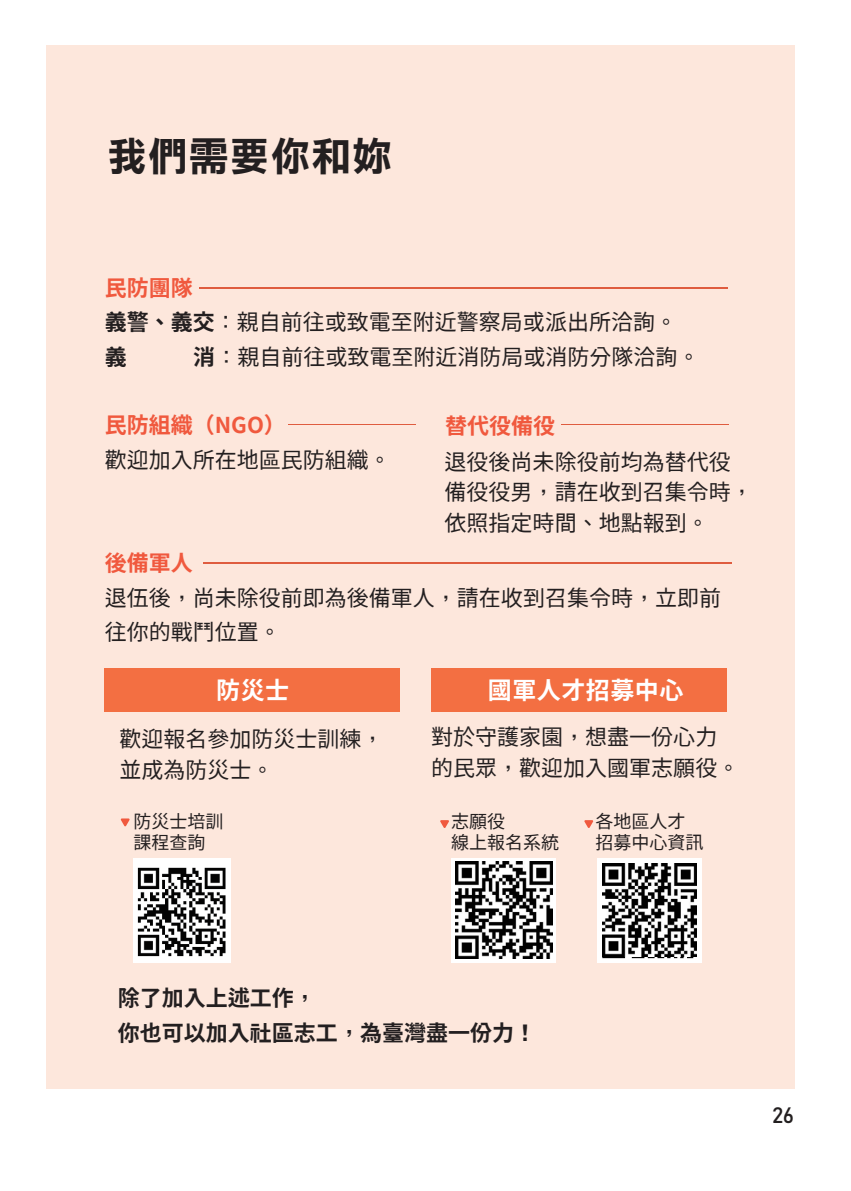
<style>
.page{position:relative;width:851px;height:1191px;background:#fff}
.page>*{position:absolute;margin:0;border:0;box-sizing:border-box;transform-origin:0 0}
.t1{font:40px "DF Li Hei Bd WIN BF";letter-spacing:.02em;color:#231f20}
.t2{font:700 24px "Taipei Sans TC Beta";letter-spacing:.02em;color:#fff}
.t3{font:22px/30.4px "Taipei Sans TC Beta";color:#231f20}
.t4{font:700 22px/34.4px "Taipei Sans TC Beta";color:#231f20}
.t5{font:700 22px "Taipei Sans TC Beta";color:#f0593e}
.t6{font:22px "Bahnschrift";color:#231f20}
.t7{font:18px/20.2px "Taipei Sans TC Beta";color:#231f20}
.s1{font-weight:700;color:#f0593e}
.s2{font-weight:700}
</style>
<div class="page">
<div style="left:46px;top:46px;width:748px;height:1043px;background:#fde7dc"></div>
<div style="left:133px;top:858px;width:98px;height:104px;background:#fff"></div>
<hr style="left:200px;top:288px;width:528px;height:1px;background:#df5c3f">
<hr style="left:203px;top:562px;width:528px;height:1px;background:#df5c3f">
<hr style="left:289px;top:424px;width:127px;height:1px;background:#df5c3f">
<hr style="left:561px;top:424px;width:167px;height:1px;background:#df5c3f">
<div style="left:105px;top:668px;width:295px;height:43px;background:#f36f42"></div>
<svg style="left:440px;top:820px;width:9px;height:8px"></svg>
<svg style="left:584px;top:820px;width:9px;height:8px"></svg>
<div style="left:431px;top:668px;width:295px;height:43px;background:#f36f42"></div>
<img style="left:137px;top:867px;width:89px;height:90px">
<svg style="left:120px;top:818px;width:10px;height:8px"></svg>
<img style="left:597px;top:858px;width:104px;height:104px">
<img style="left:451px;top:858px;width:104px;height:104px">
<img style="left:455px;top:861px;width:97px;height:97px">
<img style="left:602px;top:863px;width:94px;height:94px">
<h1 class="t1" style="left:107px;top:135px;width:286px">我們需要你和妳</h1>
<p class="t3" style="left:105px;top:271px;width:573px;line-height:34.4px"><span class="s1">民防團隊<br></span><span class="s2">義警、義交</span>：親自前往或致電至附近警察局或派出所洽詢。<span class="s2">義</span></p>
<p class="t3" style="left:193px;top:342px;width:507px"><span class="s2">消</span>：親自前往或致電至附近消防局或消防分隊洽詢。</p>
<p class="t5" style="left:105px;top:413px;width:183px">民防組織（NGO）</p>
<p class="t3" style="left:105px;top:445px;width:287px">歡迎加入所在地區民防組織。</p>
<p class="t5" style="left:445px;top:413px;width:112px">替代役備役</p>
<p class="t3" style="left:444px;top:447px;width:309px">退役後尚未除役前均為替代役備役役男，請在收到召集令時，依照指定時間、地點報到。</p>
<p class="t5" style="left:105px;top:550px;width:89px">後備軍人</p>
<p class="t3" style="left:105px;top:580px;width:617px;line-height:34.4px">退伍後，尚未除役前即為後備軍人，請在收到召集令時，立即前往你的戰鬥位置。</p>
<p class="t2" style="left:216px;top:676px;width:74px">防災士</p>
<p class="t2" style="left:488px;top:676px;width:197px">國軍人才招募中心</p>
<p class="t3" style="left:431px;top:722px;width:309px">對於守護家園，想盡一份心力的民眾，歡迎加入國軍志願役。</p>
<p class="t3" style="left:119px;top:724px;width:265px">歡迎報名參加防災士訓練，並成為防災士。</p>
<p class="t7" style="left:133px;top:812px;width:91px">防災士培訓課程查詢</p>
<p class="t7" style="left:451px;top:812px;width:110px">志願役<br>線上報名系統</p>
<p class="t7" style="left:595px;top:812px;width:109px">各地區人才招募中心資訊</p>
<p class="t4" style="left:118px;top:981px;width:419px">除了加入上述工作，<br>你也可以加入社區志工，為臺灣盡一份力！</p>
<p class="t6" style="left:772px;top:1098px;width:24px">26</p>
</div>
